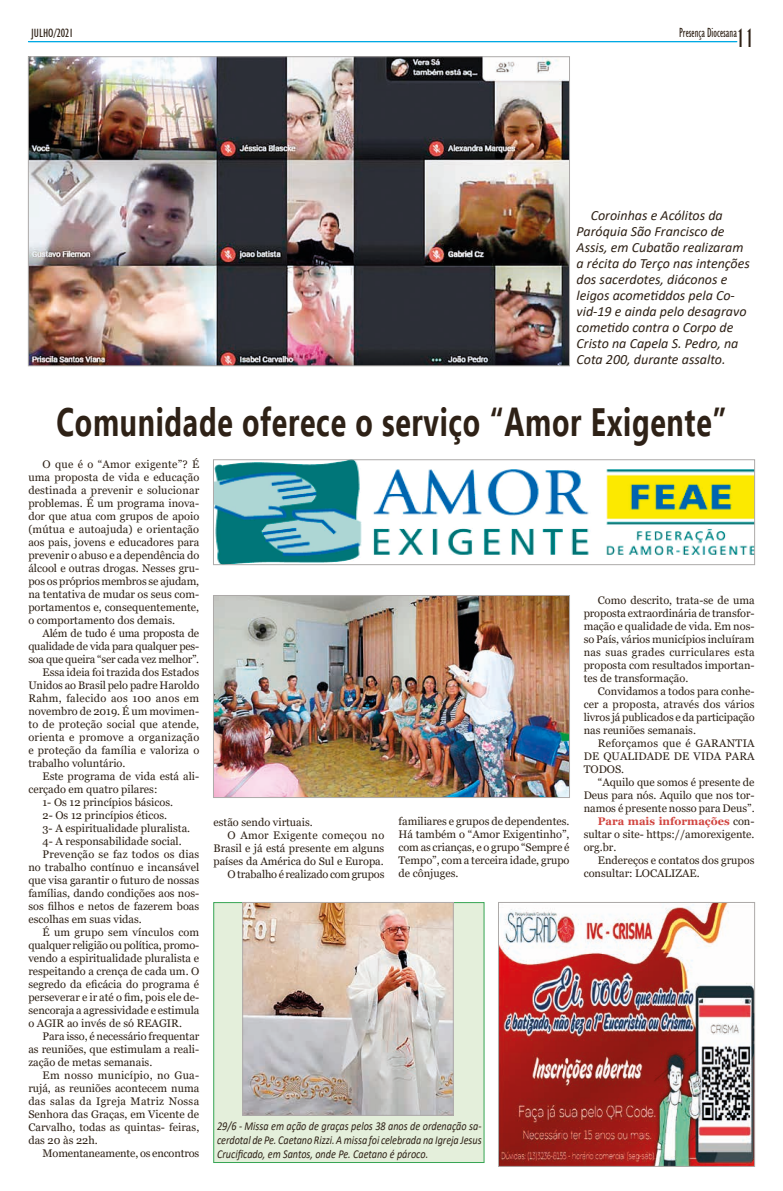
<style>
.page{position:relative;width:783px;height:1191px;background:#fff}
.page>*{position:absolute;margin:0;border:0;box-sizing:border-box;transform-origin:0 0}
.t1{font:700 39.5px "Ebrima";letter-spacing:.025em;color:#2e2116;scale:.72 1}
.t2{font:italic 14px/16px "Calibri";color:#2e2116}
.t3{font:condensed 13.3px "Humanist 521 BT";color:#2e2116;scale:.78 1}
.t4{font:italic 12px/14px "Calibri";color:#2e2116;text-align:justify;scale:.85 1}
.t5{font:condensed 12px "Humanist 521 BT";color:#2e2116}
.t6{font:11px/13px "Georgia";color:#2e2116;text-align:justify}
.t7{font:11px "Georgia";letter-spacing:.025em;color:#2e2116}
.t8{font:11px "Georgia";letter-spacing:-.02em;color:#2e2116}
.t9{font:700 11px "Georgia";color:#d1443f}
.s1{font-family:"Anastasia";font-stretch:normal;font-size:24px}
.s2{font-weight:400;color:#2e2116}
</style>
<div class="page">
<svg style="left:28px;top:41px;width:708px;height:1px"></svg>
<div style="left:213px;top:902px;width:271px;height:260px;background:#e4efdb;border:1px solid #36a554"></div>
<img style="left:500px;top:904px;width:252px;height:260px">
<div style="left:498px;top:902px;width:256px;height:264px;border:1px solid #adaaa9"></div>
<img style="left:30px;top:59px;width:537px;height:305px">
<div style="left:28px;top:57px;width:541px;height:309px;border:1px solid #adaaa9"></div>
<img style="left:215px;top:461px;width:537px;height:102px">
<div style="left:213px;top:459px;width:541px;height:106px;border:1px solid #adaaa9"></div>
<img style="left:215px;top:597px;width:352px;height:198px">
<div style="left:213px;top:595px;width:356px;height:202px;border:1px solid #adaaa9"></div>
<img style="left:244px;top:904px;width:207px;height:209px">
<div style="left:242px;top:902px;width:211px;height:213px;border:1px solid #adaaa9"></div>
<p class="t5" style="left:31px;top:26px;width:43px">JULHO/2021</p>
<p class="t3" style="left:679px;top:25px;width:97px">Presença Diocesana<span class="s1">11</span></p>
<p class="t2" style="left:576px;top:207px;width:175px;text-indent:14px">Coroinhas e Acólitos da<br>Paróquia São Francisco de<br>Assis, em Cubatão realizaram a récita do Terço nas intenções dos sacerdotes, diáconos e leigos acometiddos pela Co&shy;vid-19 e ainda pelo desagravo cometido contra o Corpo de<br>Cristo na Capela S. Pedro, na<br>Cota 200, durante assalto.</p>
<h1 class="t1" style="left:56px;top:391px;width:932px">Comunidade oferece o serviço “Amor Exigente”</h1>
<p class="t6" style="left:28px;top:458px;width:172px;text-indent:14px">O que é o “Amor exigente”? É uma proposta de vida e educação destinada a prevenir e solucionar problemas. É um programa inova&shy;dor que atua com grupos de apoio (mútua e autoajuda) e orientação aos pais, jovens e educadores para prevenir o abuso e a dependência do álcool e outras drogas. Nesses gru&shy;pos os próprios membros se ajudam, na tentativa de mudar os seus com&shy;portamentos e, consequentemente, o comportamento dos demais.</p>
<p class="t8" style="left:42px;top:626px;width:158px">Além de tudo é uma proposta de</p>
<p class="t8" style="left:28px;top:639px;width:172px">qualidade de vida para qualquer pes-</p>
<p class="t8" style="left:28px;top:652px;width:172px">soa que queira “ser cada vez melhor”.</p>
<p class="t6" style="left:42px;top:666px;width:158px">Essa ideia foi trazida dos Estados</p>
<p class="t6" style="left:28px;top:679px;width:172px">Unidos ao Brasil pelo padre Haroldo</p>
<p class="t7" style="left:28px;top:691px;width:172px">Rahm, falecido aos 100 anos em</p>
<p class="t6" style="left:28px;top:705px;width:172px">novembro de 2019. É um movimen-</p>
<p class="t6" style="left:28px;top:718px;width:172px">to de proteção social que atende,</p>
<p class="t7" style="left:28px;top:730px;width:172px">orienta e promove a organização</p>
<p class="t6" style="left:28px;top:744px;width:172px">e proteção da família e valoriza o</p>
<p class="t6" style="left:28px;top:757px;width:99px">trabalho voluntário.</p>
<p class="t6" style="left:42px;top:770px;width:158px">Este programa de vida está ali-</p>
<p class="t6" style="left:28px;top:783px;width:131px">cerçado em quatro pilares:</p>
<p class="t6" style="left:42px;top:796px;width:132px">1- Os 12 princípios básicos.</p>
<p class="t6" style="left:42px;top:809px;width:126px">2- Os 12 princípios éticos.</p>
<p class="t6" style="left:42px;top:822px;width:149px">3- A espiritualidade pluralista.</p>
<p class="t6" style="left:42px;top:835px;width:141px">4- A responsabilidade social.</p>
<p class="t6" style="left:42px;top:848px;width:158px">Prevenção se faz todos os dias</p>
<p class="t6" style="left:28px;top:861px;width:172px">no trabalho contínuo e incansável</p>
<p class="t6" style="left:28px;top:874px;width:172px">que visa garantir o futuro de nossas</p>
<p class="t6" style="left:28px;top:887px;width:172px">famílias, dando condições aos nos-</p>
<p class="t6" style="left:28px;top:900px;width:172px">sos filhos e netos de fazerem boas</p>
<p class="t6" style="left:28px;top:913px;width:115px">escolhas em suas vidas.</p>
<p class="t6" style="left:42px;top:926px;width:158px">É um grupo sem vínculos com</p>
<p class="t6" style="left:28px;top:939px;width:172px">qualquer religião ou política, promo-</p>
<p class="t6" style="left:28px;top:952px;width:172px">vendo a espiritualidade pluralista e</p>
<p class="t6" style="left:28px;top:965px;width:172px">respeitando a crença de cada um. O</p>
<p class="t6" style="left:28px;top:978px;width:172px">segredo da eficácia do programa é</p>
<p class="t6" style="left:28px;top:991px;width:172px">perseverar e ir até o fim, pois ele de-</p>
<p class="t6" style="left:28px;top:1004px;width:172px">sencoraja a agressividade e estimula</p>
<p class="t6" style="left:28px;top:1017px;width:155px">o AGIR ao invés de só REAGIR.</p>
<p class="t6" style="left:42px;top:1030px;width:158px">Para isso, é necessário frequentar</p>
<p class="t6" style="left:28px;top:1043px;width:172px">as reuniões, que estimulam a reali-</p>
<p class="t6" style="left:28px;top:1056px;width:125px">zação de metas semanais.</p>
<p class="t7" style="left:42px;top:1069px;width:158px">Em nosso município, no Gua-</p>
<p class="t6" style="left:28px;top:1082px;width:172px">rujá, as reuniões acontecem numa</p>
<p class="t7" style="left:28px;top:1095px;width:172px">das salas da Igreja Matriz Nossa</p>
<p class="t6" style="left:28px;top:1108px;width:172px">Senhora das Graças, em Vicente de</p>
<p class="t6" style="left:28px;top:1121px;width:172px">Carvalho, todas as quintas- feiras,</p>
<p class="t6" style="left:28px;top:1134px;width:71px">das 20 às 22h.</p>
<p class="t6" style="left:42px;top:1147px;width:158px">Momentaneamente, os encontros</p>
<p class="t6" style="left:213px;top:816px;width:101px">estão sendo virtuais.</p>
<p class="t7" style="left:227px;top:828px;width:158px">O Amor Exigente começou no</p>
<p class="t6" style="left:213px;top:842px;width:172px">Brasil e já está presente em alguns</p>
<p class="t6" style="left:213px;top:855px;width:172px">países da América do Sul e Europa.</p>
<p class="t6" style="left:227px;top:868px;width:158px">O trabalho é realizado com grupos</p>
<p class="t6" style="left:398px;top:814px;width:172px">familiares e grupos de dependentes.<br>Há também o “Amor Exigentinho”, com as crianças, e o grupo “Sempre é Tempo”, com a terceira idade, grupo de cônjuges.</p>
<p class="t4" style="left:217px;top:1119px;width:312px">29/6 - Missa em ação de graças pelos 38 anos de ordenação sa&shy;cerdotal de Pe. Caetano Rizzi. A missa foi celebrada na Igreja Jesus Crucificado, em Santos, onde Pe. Caetano é pároco.</p>
<p class="t6" style="left:583px;top:594px;width:172px;text-indent:14px">Como descrito, trata-se de uma proposta extraordinária de transfor&shy;mação e qualidade de vida. Em nos&shy;so País, vários municípios incluíram nas suas grades curriculares esta proposta com resultados importan&shy;tes de transformação.</p>
<p class="t6" style="left:583px;top:685px;width:172px;text-indent:14px">Convidamos a todos para conhe&shy;cer a proposta, através dos vários livros já publicados e da participação nas reuniões semanais.</p>
<p class="t6" style="left:583px;top:737px;width:172px;text-indent:14px">Reforçamos que é GARANTIA DE QUALIDADE DE VIDA PARA TODOS.</p>
<p class="t6" style="left:597px;top:776px;width:158px">“Aquilo que somos é presente de</p>
<p class="t6" style="left:583px;top:789px;width:172px">Deus para nós. Aquilo que nos tor-</p>
<p class="t6" style="left:583px;top:802px;width:172px">namos é presente nosso para Deus”.</p>
<p class="t9" style="left:597px;top:814px;width:158px">Para mais informações <span class="s2">con-</span></p>
<p class="t6" style="left:583px;top:828px;width:172px">sultar o site- https://amorexigente.</p>
<p class="t6" style="left:583px;top:841px;width:34px">org.br.</p>
<p class="t6" style="left:597px;top:854px;width:158px">Endereços e contatos dos grupos</p>
<p class="t6" style="left:583px;top:867px;width:117px">consultar: LOCALIZAE.</p>
</div>
